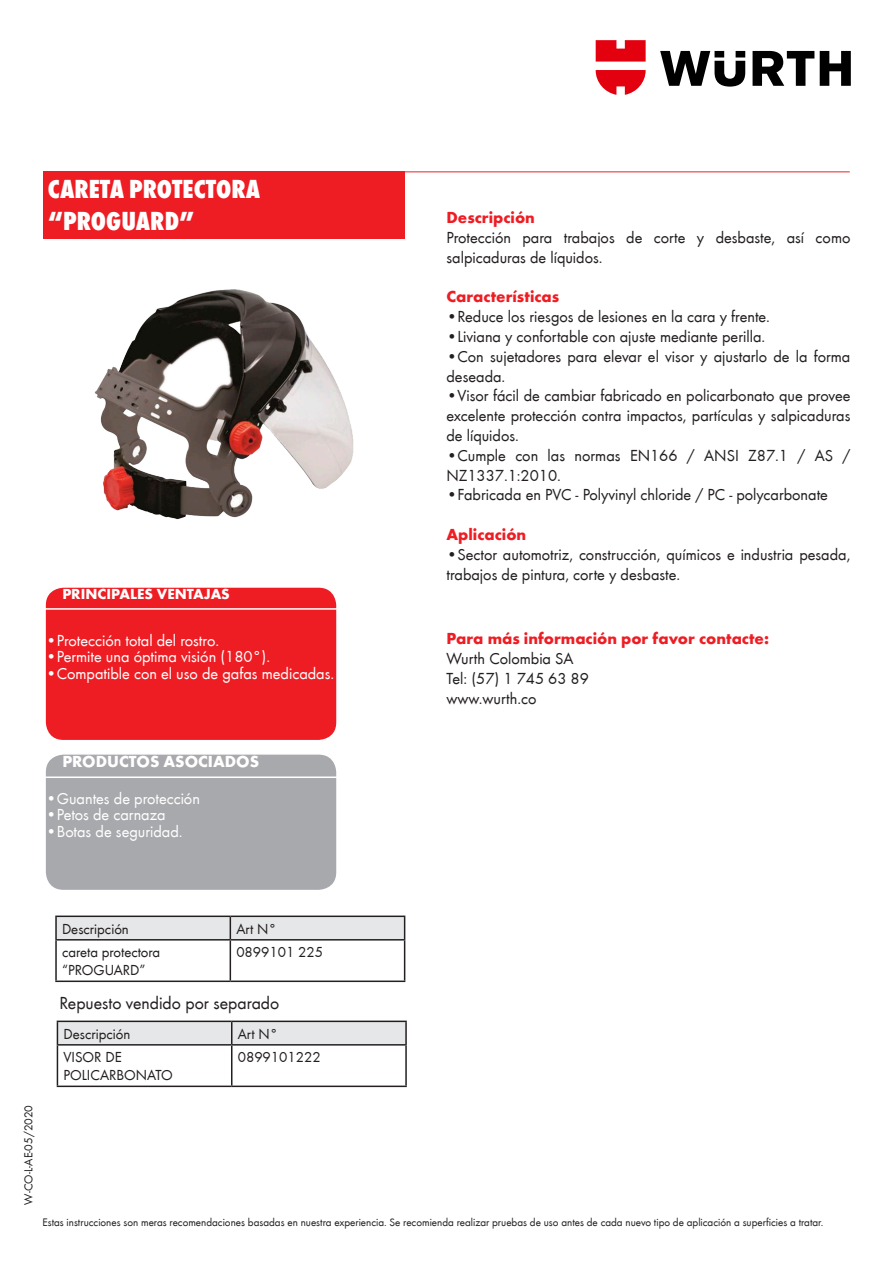
<style>
.page{position:relative;width:893px;height:1263px;background:#fff}
.page>*{position:absolute;margin:0;border:0;box-sizing:border-box;transform-origin:0 0}
.t1{font:800 condensed 27px "Wuerth";color:#fff}
.t2{font:18px "Wuerth";color:#231f20}
.t3{font:16.5px/19.8px "Wuerth";color:#231f20}
.t4{font:16.5px "Wuerth";color:#fff}
.t5{font:700 16.5px "Wuerth";color:#ee1d23}
.t6{font:700 16.5px "Wuerth";color:#fff}
.t7{font:15px "Wuerth";color:#231f20}
.t8{font:700 15px "Wuerth";color:#fff}
.t9{font:12px "Wuerth";color:#231f20}
.t10{font:11.25px "Wuerth";color:#231f20}
</style>
<div class="page">
<div style="left:43px;top:172px;width:362px;height:67px;background:#ee1d23"></div>
<hr style="left:358px;top:171px;width:492px;height:1px;background:#ee1d23">
<svg style="left:660px;top:51px;width:191px;height:36px"></svg>
<svg style="left:596px;top:40px;width:50px;height:55px"></svg>
<div style="left:45px;top:754px;width:292px;height:136px;background:#a8a9ad;border-radius:18px"></div>
<div style="left:44px;top:753px;width:294px;height:138px;border:2px solid #fff;border-radius:18px"></div>
<div style="left:45px;top:587px;width:292px;height:154px;background:#ee1d23;border-radius:18px"></div>
<div style="left:44px;top:586px;width:294px;height:155px;border:2px solid #fff;border-radius:18px"></div>
<hr style="left:44px;top:608px;width:294px;height:2px;background:#fff">
<hr style="left:44px;top:776px;width:294px;height:2px;background:#fff">
<hr style="left:55px;top:915px;width:175px;height:2px;background:#231f20">
<hr style="left:55px;top:917px;width:2px;height:22px;background:#231f20">
<hr style="left:230px;top:915px;width:175px;height:2px;background:#231f20">
<svg style="left:56px;top:916px;width:349px;height:23px;background:#dbdbdd"></svg>
<hr style="left:55px;top:939px;width:175px;height:1px;background:#231f20">
<hr style="left:55px;top:940px;width:2px;height:40px;background:#231f20">
<hr style="left:230px;top:939px;width:175px;height:1px;background:#231f20">
<hr style="left:230px;top:940px;width:1px;height:40px;background:#231f20">
<hr style="left:404px;top:940px;width:1px;height:40px;background:#231f20">
<hr style="left:55px;top:980px;width:175px;height:2px;background:#231f20">
<hr style="left:230px;top:980px;width:175px;height:2px;background:#231f20">
<img style="left:94px;top:289px;width:260px;height:231px">
<hr style="left:57px;top:1020px;width:175px;height:2px;background:#231f20">
<hr style="left:232px;top:1020px;width:175px;height:2px;background:#231f20">
<svg style="left:57px;top:1021px;width:348px;height:23px;background:#dadbdd"></svg>
<hr style="left:405px;top:1022px;width:2px;height:22px;background:#231f20">
<hr style="left:57px;top:1044px;width:175px;height:1px;background:#231f20">
<hr style="left:57px;top:1045px;width:1px;height:40px;background:#231f20">
<hr style="left:232px;top:1044px;width:175px;height:1px;background:#231f20">
<hr style="left:231px;top:1045px;width:1px;height:40px;background:#231f20">
<hr style="left:405px;top:1045px;width:2px;height:40px;background:#231f20">
<hr style="left:57px;top:1085px;width:175px;height:2px;background:#231f20">
<hr style="left:232px;top:1085px;width:175px;height:2px;background:#231f20">
<p class="t1" style="left:48px;top:170px;width:214px">CARETA PROTECTORA</p>
<p class="t1" style="left:48px;top:202px;width:148px">“PROGUARD”</p>
<p class="t8" style="left:62px;top:583px;width:169px">PRINCIPALES VENTAJAS</p>
<p class="t4" style="left:46px;top:629px;width:175px">•Protección total del rostro.</p>
<p class="t4" style="left:46px;top:646px;width:226px">•Permite una óptima visión (180°).</p>
<p class="t4" style="left:46px;top:662px;width:290px">•Compatible con el uso de gafas medicadas.</p>
<p class="t6" style="left:62px;top:750px;width:198px">PRODUCTOS ASOCIADOS</p>
<p class="t4" style="left:46px;top:787px;width:156px">•Guantes de protección</p>
<p class="t4" style="left:46px;top:803px;width:121px">•Petos de carnaza</p>
<p class="t4" style="left:46px;top:820px;width:138px">•Botas de seguridad.</p>
<p class="t5" style="left:446px;top:206px;width:90px">Descripción</p>
<p class="t3" style="left:446px;top:227px;width:405px">Protección para trabajos de corte y desbaste, así como salpicaduras de líquidos.</p>
<p class="t5" style="left:446px;top:285px;width:114px">Características</p>
<p class="t3" style="left:446px;top:306px;width:325px">•Reduce los riesgos de lesiones en la cara y frente.</p>
<p class="t3" style="left:446px;top:326px;width:320px">•Liviana y confortable con ajuste mediante perilla.</p>
<p class="t3" style="left:446px;top:346px;width:405px">•Con sujetadores para elevar el visor y ajustarlo de la forma deseada.</p>
<p class="t3" style="left:446px;top:385px;width:405px;text-align:justify">•Visor fácil de cambiar fabricado en policarbonato que provee excelente protección contra impactos, partículas y salpicaduras de líquidos.</p>
<p class="t3" style="left:446px;top:445px;width:405px">•Cumple con las normas EN166 / ANSI Z87.1 / AS /<br>NZ1337.1:2010.</p>
<p class="t3" style="left:446px;top:484px;width:383px">•Fabricada en PVC - Polyvinyl chloride / PC - polycarbonate</p>
<p class="t5" style="left:446px;top:522px;width:81px">Aplicación</p>
<p class="t3" style="left:446px;top:544px;width:405px">•Sector automotriz, construcción, químicos e industria pesada, trabajos de pintura, corte y desbaste.</p>
<p class="t5" style="left:446px;top:627px;width:324px">Para más información por favor contacte:</p>
<p class="t3" style="left:446px;top:648px;width:128px">Wurth Colombia SA</p>
<p class="t3" style="left:446px;top:668px;width:144px">Tel: (57) 1 745 63 89</p>
<p class="t3" style="left:446px;top:687px;width:91px">www.wurth.co</p>
<p class="t7" style="left:62px;top:918px;width:68px">Descripción</p>
<p class="t7" style="left:236px;top:918px;width:42px">Art N°</p>
<p class="t7" style="left:62px;top:942px;width:100px">careta protectora</p>
<p class="t7" style="left:62px;top:960px;width:85px">“PROGUARD”</p>
<p class="t7" style="left:236px;top:942px;width:88px">0899101 225</p>
<p class="t2" style="left:60px;top:991px;width:221px">Repuesto vendido por separado</p>
<p class="t7" style="left:63px;top:1024px;width:68px">Descripción</p>
<p class="t7" style="left:238px;top:1024px;width:42px">Art N°</p>
<p class="t7" style="left:63px;top:1047px;width:60px">VISOR DE</p>
<p class="t7" style="left:63px;top:1065px;width:111px">POLICARBONATO</p>
<p class="t7" style="left:238px;top:1047px;width:84px">0899101222</p>
<p class="t9" style="left:20px;top:1205px;width:101px;rotate:-90deg">W-CO-L-AE-05/2020</p>
<p class="t10" style="left:43px;top:1214px;width:782px">Estas instrucciones son meras recomendaciones basadas en nuestra experiencia. Se recomienda realizar pruebas de uso antes de cada nuevo tipo de aplicación a superficies a tratar.</p>
</div>
